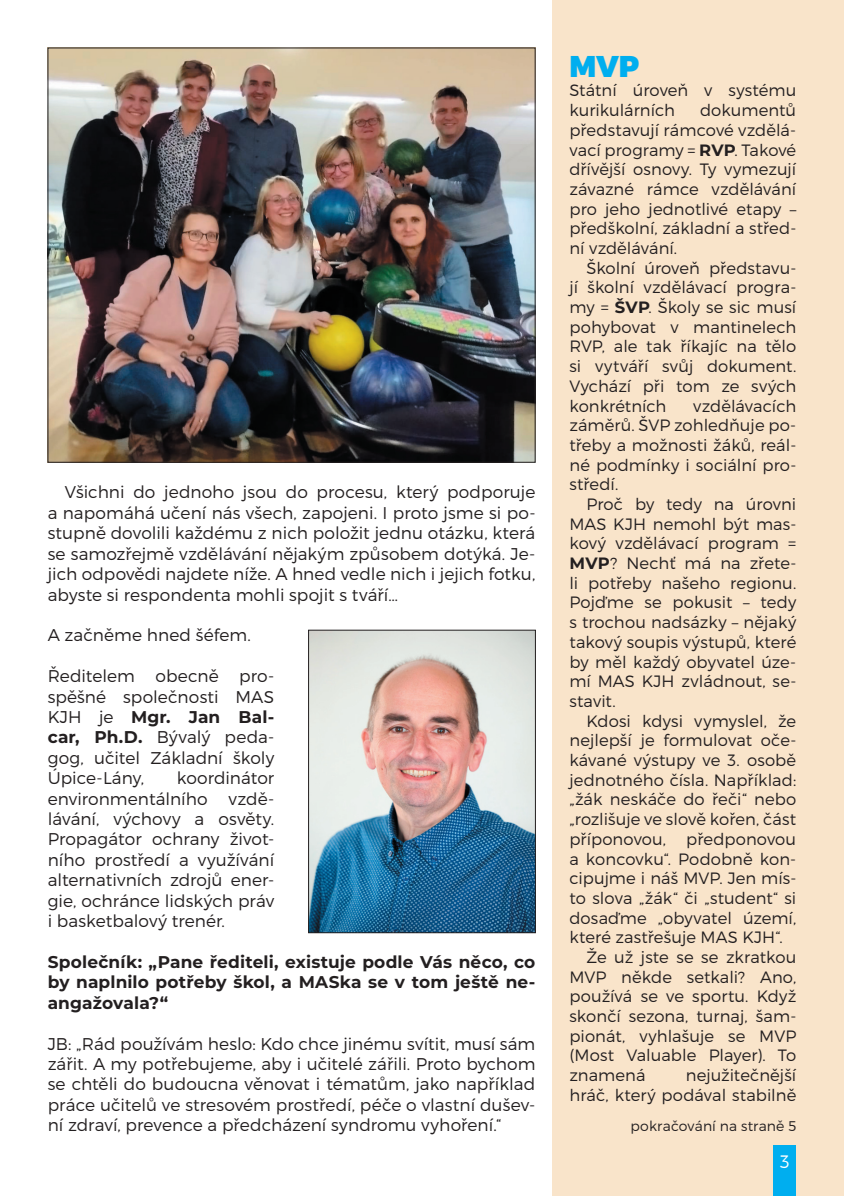
<style>
.page{position:relative;width:844px;height:1196px;background:#fff}
.page>*{position:absolute;margin:0;border:0;box-sizing:border-box;transform-origin:0 0}
.t1{font:900 30px "Montserrat";color:#00aeef}
.t2{font:300 18px "Montserrat";color:#fff}
.t3{font:300 17px/20.4px "Montserrat";color:#231f20;text-align:justify}
.t4{font:700 17px/20.4px "Montserrat";letter-spacing:.005em;color:#231f20;text-align:justify}
.t5{font:300 16.4px/19.6px "Montserrat";color:#231f20;text-align:justify}
.t6{font:300 14px "Montserrat";letter-spacing:.01em;color:#231f20}
.s1{font-weight:700}
</style>
<div class="page">
<div style="left:552px;top:0;width:292px;height:1195px;background:#f9e4ca"></div>
<div style="left:773px;top:1145px;width:23px;height:50px;background:#00aeef"></div>
<img style="left:50px;top:50px;width:483px;height:410px">
<img style="left:310px;top:631px;width:223px;height:299px">
<div style="left:308px;top:629px;width:227px;height:303px;border:1px solid #231f20"></div>
<p class="t3" style="left:48px;top:483px;width:489px;text-indent:17px">Všichni do jednoho jsou do procesu, který podporuje a napomáhá učení nás všech, zapojeni. I proto jsme si po&shy;stupně dovolili každému z nich položit jednu otázku, která se samozřejmě vzdělávání nějakým způsobem dotýká. Je&shy;jich odpovědi najdete níže. A hned vedle nich i jejich fotku, abyste si respondenta mohli spojit s tváří…</p>
<p class="t3" style="left:48px;top:626px;width:205px">A začněme hned šéfem.</p>
<p class="t3" style="left:48px;top:667px;width:228px">Ředitelem obecně pro&shy;spěšné společnosti MAS KJH je <span class="s1">Mgr. Jan Bal&shy;car, Ph.D.</span> Bývalý peda&shy;gog, učitel Základní školy Úpice-Lány,</p>
<p class="t3" style="left:48px;top:769px;width:228px;text-indent:129px">koordinátor environmentálního vzdě&shy;lávání, výchovy a osvěty.<br>Propagátor ochrany život&shy;ního prostředí a využívání alternativních zdrojů ener&shy;gie, ochránce lidských práv i basketbalový trenér.</p>
<p class="t4" style="left:48px;top:952px;width:489px">Společník: „Pane řediteli, existuje podle Vás něco, co by naplnilo potřeby škol, a MASka se v tom ještě ne&shy;angažovala?“</p>
<p class="t3" style="left:48px;top:1034px;width:489px">JB: „Rád používám heslo: Kdo chce jinému svítit, musí sám zářit. A my potřebujeme, aby i učitelé zářili. Proto bychom se chtěli do budoucna věnovat i tématům, jako například práce učitelů ve stresovém prostředí, péče o vlastní dušev&shy;ní zdraví, prevence a předcházení syndromu vyhoření.“</p>
<h1 class="t1" style="left:569px;top:54px;width:71px">MVP</h1>
<p class="t5" style="left:569px;top:82px;width:228px">Státní úroveň v systému kurikulárních</p>
<p class="t5" style="left:569px;top:102px;width:228px;text-indent:131px">dokumentů představují rámcové vzdělá&shy;vací programy = <span class="s1">RVP</span>. Takové dřívější osnovy. Ty vymezují závazné rámce vzdělávání pro jeho jednotlivé etapy – předškolní, základní a střed&shy;ní vzdělávání.</p>
<p class="t5" style="left:569px;top:259px;width:228px;text-indent:17px">Školní úroveň představu&shy;jí školní vzdělávací progra&shy;my = <span class="s1">ŠVP</span>. Školy se sic musí pohybovat v mantinelech RVP, ale tak říkajíc na tělo si vytváří svůj dokument.<br>Vychází při tom ze svých konkrétních</p>
<p class="t5" style="left:569px;top:397px;width:228px;text-indent:124px">vzdělávacích záměrů. ŠVP zohledňuje po&shy;třeby a možnosti žáků, reál&shy;né podmínky i sociální pro&shy;středí.</p>
<p class="t5" style="left:569px;top:495px;width:228px;text-indent:17px">Proč by tedy na úrovni MAS KJH nemohl být mas&shy;kový vzdělávací program = <span class="s1">MVP</span>? Nechť má na zřete&shy;li potřeby našeho regionu.<br>Pojďme se pokusit – tedy s trochou nadsázky – nějaký takový soupis výstupů, které by měl každý obyvatel úze&shy;mí MAS KJH zvládnout, se&shy;stavit.</p>
<p class="t5" style="left:586px;top:712px;width:211px">Kdosi kdysi vymyslel, že</p>
<p class="t5" style="left:569px;top:731px;width:228px">nejlepší je formulovat oče-</p>
<p class="t5" style="left:569px;top:751px;width:228px">kávané výstupy ve 3. osobě</p>
<p class="t5" style="left:569px;top:771px;width:228px">jednotného čísla. Například:</p>
<p class="t5" style="left:569px;top:790px;width:228px">„žák neskáče do řeči“ nebo</p>
<p class="t5" style="left:569px;top:810px;width:228px">„rozlišuje ve slově kořen, část</p>
<p class="t5" style="left:569px;top:830px;width:228px">příponovou, předponovou</p>
<p class="t5" style="left:569px;top:849px;width:228px">a koncovku“. Podobně kon-</p>
<p class="t5" style="left:569px;top:869px;width:228px">cipujme i náš MVP. Jen mís-</p>
<p class="t5" style="left:569px;top:889px;width:228px">to slova „žák“ či „student“ si</p>
<p class="t5" style="left:569px;top:908px;width:228px">dosaďme „obyvatel území,</p>
<p class="t5" style="left:569px;top:928px;width:215px">které zastřešuje MAS KJH“.</p>
<p class="t5" style="left:586px;top:948px;width:211px">Že už jste se se zkratkou</p>
<p class="t5" style="left:569px;top:967px;width:228px">MVP někde setkali? Ano,</p>
<p class="t5" style="left:569px;top:987px;width:228px">používá se ve sportu. Když</p>
<p class="t5" style="left:569px;top:1007px;width:228px">skončí sezona, turnaj, šam-</p>
<p class="t5" style="left:569px;top:1027px;width:228px">pionát, vyhlašuje se MVP</p>
<p class="t5" style="left:569px;top:1046px;width:228px">(Most Valuable Player). To</p>
<p class="t5" style="left:569px;top:1066px;width:78px">znamená</p>
<p class="t5" style="left:569px;top:1066px;width:228px;text-align:right">nejužitečnější<br>hráč, který podával stabilně</p>
<p class="t6" style="left:630px;top:1120px;width:167px">pokračování na straně 5</p>
<p class="t2" style="left:780px;top:1154px;width:11px">3</p>
</div>
